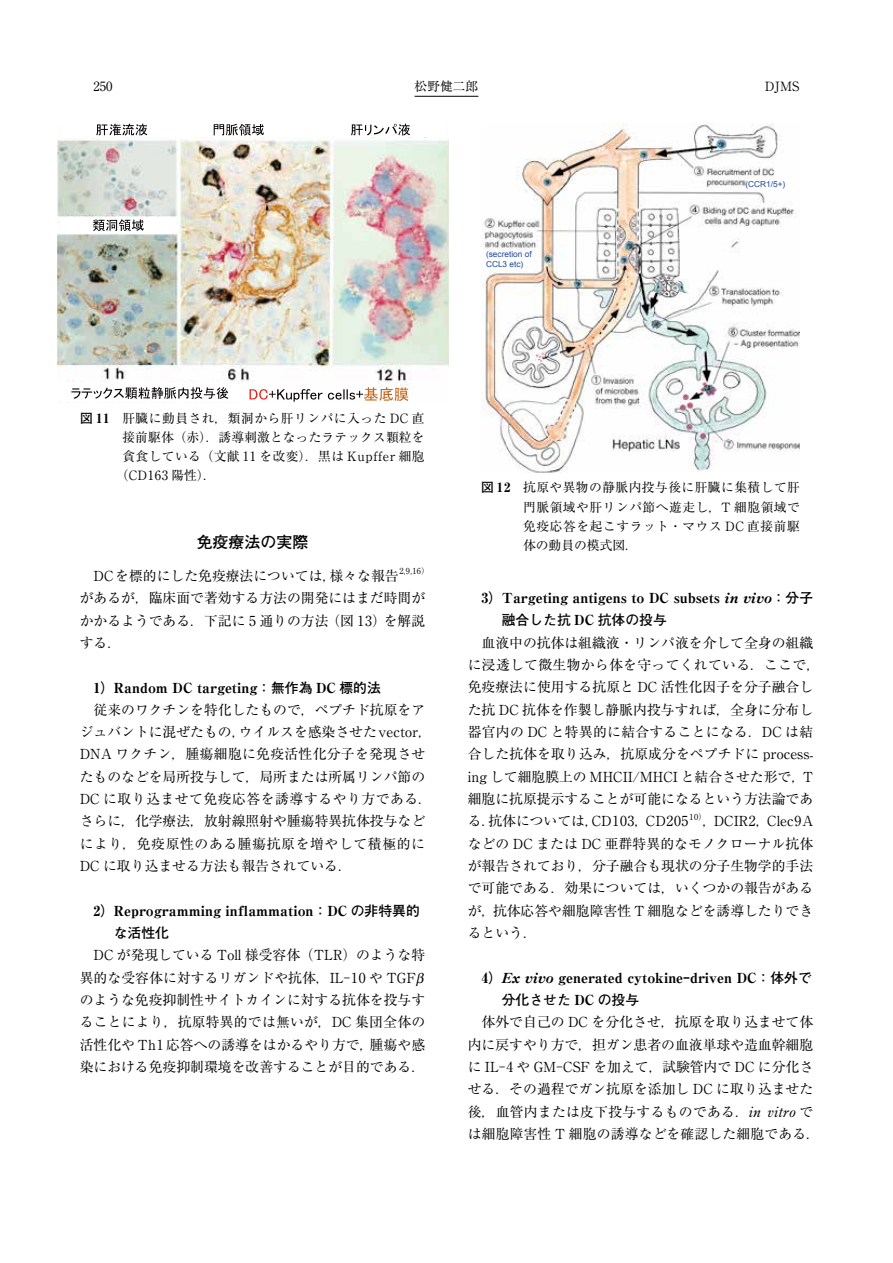
<style>
.page{position:relative;width:893px;height:1263px;background:#fff}
.page>*{position:absolute;margin:0;border:0;box-sizing:border-box;transform-origin:0 0}
.t1{font:700 15.9px "Futo Go B101 Pro";color:#000}
.t2{font:13.8px/22.4px "Ryumin Pro";color:#000;text-align:justify}
.t3{font:800 13.8px "Ryumin Pro";color:#000}
.t4{font:700 13.8px "Futo Go B101 Pro";color:#000}
.t5{font:13.8px "Ryumin Pro";letter-spacing:.02em;color:#000}
.t6{font:13.8px "Ryumin Pro";letter-spacing:.04em;color:#000}
.t7{font:13.8px "Ryumin Pro";letter-spacing:.045em;color:#000}
.t8{font:12.75px/19.2px "Ryumin Pro";letter-spacing:.04em;color:#000;text-align:justify}
.t9{font:12.75px "Ryumin Pro";letter-spacing:.01em;color:#000}
.t10{font:8.25px/9.8px "Arial";color:#1b499e}
.t11{font:8.25px "Ryumin Pro";color:#000}
.s1{font-family:"Futo Go B101 Pro";font-weight:700}
.s2{font-weight:800}
.s3{font-family:"Ryumin Pro";font-weight:800}
</style>
<div class="page">
<hr style="left:415px;top:96px;width:63px;height:1px;background:#000">
<img style="left:57px;top:137px;width:391px;height:266px">
<svg style="left:96px;top:124px;width:51px;height:11px"></svg>
<svg style="left:214px;top:124px;width:50px;height:12px"></svg>
<svg style="left:351px;top:124px;width:59px;height:11px"></svg>
<div style="left:62px;top:217px;width:112px;height:15px;background:#fff"></div>
<svg style="left:93px;top:219px;width:51px;height:12px"></svg>
<div style="left:57px;top:383px;width:196px;height:19px;background:#fff"></div>
<svg style="left:71px;top:387px;width:157px;height:12px"></svg>
<svg style="left:250px;top:389px;width:72px;height:13px"></svg>
<svg style="left:328px;top:387px;width:80px;height:14px"></svg>
<img style="left:481px;top:123px;width:319px;height:350px">
<p class="t8" style="left:415px;top:76px;width:65px">松野健二郎</p>
<p class="t8" style="left:94px;top:76px;width:21px">250</p>
<p class="t8" style="left:765px;top:76px;width:36px">DJMS</p>
<p class="t10" style="left:486px;top:249px;width:47px">(secretion of<br>CCL3 etc)</p>
<p class="t10" style="left:745px;top:179px;width:41px">(CCR1/5+)</p>
<p class="t8" style="left:80px;top:407px;width:346px"><span class="s1">図</span> <span class="s2">11</span> 肝臓に動員され，類洞から肝リンパに入った DC 直</p>
<p class="t9" style="left:122px;top:427px;width:304px">接前駆体 （赤）．誘導刺激となったラテックス顆粒を</p>
<p class="t8" style="left:122px;top:446px;width:304px">貪食している（文献 11 を改変）．黒は Kupffer 細胞</p>
<p class="t8" style="left:116px;top:465px;width:102px">（CD163 陽性）．</p>
<p class="t1" style="left:197px;top:529px;width:113px">免疫療法の実際</p>
<p class="t2" style="left:94px;top:564px;width:307px">DCを標的にした免疫療法については，様々な報告</p>
<p class="t11" style="left:399px;top:564px;width:32px">2,9,16）</p>
<p class="t2" style="left:80px;top:586px;width:347px">があるが，臨床面で著効する方法の開発にはまだ時間がかかるようである．下記に 5 通りの方法 （図 13）を解説する．</p>
<p class="t3" style="left:94px;top:676px;width:289px">1<span class="s1">）</span>Random DC targeting<span class="s1">：無作為</span> DC <span class="s1">標的法</span></p>
<p class="t2" style="left:94px;top:697px;width:333px">従来のワクチンを特化したもので，ペプチド抗原をア</p>
<p class="t2" style="left:80px;top:720px;width:354px">ジュバントに混ぜたもの，ウイルスを感染させたvector，</p>
<p class="t5" style="left:80px;top:743px;width:347px">DNA ワクチン，腫瘍細胞に免疫活性化分子を発現させ</p>
<p class="t2" style="left:80px;top:764px;width:347px">たものなどを局所投与して，局所または所属リンパ節の</p>
<p class="t6" style="left:80px;top:788px;width:354px">DC に取り込ませて免疫応答を誘導するやり方である．</p>
<p class="t2" style="left:80px;top:809px;width:347px">さらに，化学療法，放射線照射や腫瘍特異抗体投与など</p>
<p class="t7" style="left:80px;top:833px;width:347px">により，免疫原性のある腫瘍抗原を増やして積極的に</p>
<p class="t2" style="left:80px;top:854px;width:274px">DC に取り込ませる方法も報告されている．</p>
<p class="t3" style="left:94px;top:900px;width:328px">2<span class="s1">）</span>Reprogramming inflammation<span class="s1">：</span>DC <span class="s1">の非特異的</span></p>
<p class="t4" style="left:114px;top:922px;width:57px">な活性化</p>
<p class="t2" style="left:80px;top:943px;width:347px;text-align:left;text-indent:14px">DC が発現している Toll 様受容体（TLR）のような特異的な受容体に対するリガンドや抗体，IL-10 や TGFのような免疫抑制性サイトカインに対する抗体を投与することにより，抗原特異的では無いが，DC 集団全体の活性化や Th1 応答への誘導をはかるやり方で，腫瘍や感染における免疫抑制環境を改善することが目的である．</p>
<p class="t8" style="left:523px;top:477px;width:278px;text-indent:-42px"><span class="s1">図</span> <span class="s2">12</span> 抗原や異物の静脈内投与後に肝臓に集積して肝門脈領域や肝リンパ節へ遊走し，T 細胞領域で免疫応答を起こすラット・マウス DC 直接前駆体の動員の模式図．</p>
<p class="t3" style="left:482px;top:587px;width:333px">3<span class="s1">）</span>Targeting antigens to DC subsets in vivo<span class="s1">：分子</span></p>
<p class="t4" style="left:502px;top:609px;width:167px">融合した抗 <span class="s3">DC</span> 抗体の投与</p>
<p class="t2" style="left:468px;top:630px;width:354px;text-align:left;text-indent:14px">血液中の抗体は組織液・リンパ液を介して全身の組織に浸透して微生物から体を守ってくれている．ここで，免疫療法に使用する抗原と DC 活性化因子を分子融合した抗 DC 抗体を作製し静脈内投与すれば，全身に分布し器官内の DC と特異的に結合することになる．DC は結合した抗体を取り込み，抗原成分をペプチドに process&shy;ing して細胞膜上の MHCII/MHCI と結合させた形で，T細胞に抗原提示することが可能になるという方法論である．抗体については，CD103，CD205</p>
<p class="t11" style="left:690px;top:810px;width:18px">10）</p>
<p class="t2" style="left:468px;top:809px;width:347px;text-indent:235px">，DCIR2，Clec9Aなどの DC または DC 亜群特異的なモノクローナル抗体が報告されており，分子融合も現状の分子生物学的手法で可能である．効果については，いくつかの報告があるが，抗体応答や細胞障害性 T 細胞などを誘導したりできるという．</p>
<p class="t3" style="left:482px;top:967px;width:332px">4<span class="s1">）</span>Ex vivo generated cytokine-driven DC<span class="s1">：体外で</span></p>
<p class="t4" style="left:502px;top:989px;width:139px">分化させた <span class="s3">DC</span> の投与</p>
<p class="t2" style="left:468px;top:1010px;width:354px;text-align:center">体外で自己の DC を分化させ，抗原を取り込ませて体<br>内に戻すやり方で，担ガン患者の血液単球や造血幹細胞に IL-4 や GM-CSF を加えて，試験管内で DC に分化させる．その過程でガン抗原を添加し DC に取り込ませた後，血管内または皮下投与するものである．in vitro では細胞障害性 T 細胞の誘導などを確認した細胞である．</p>
</div>
